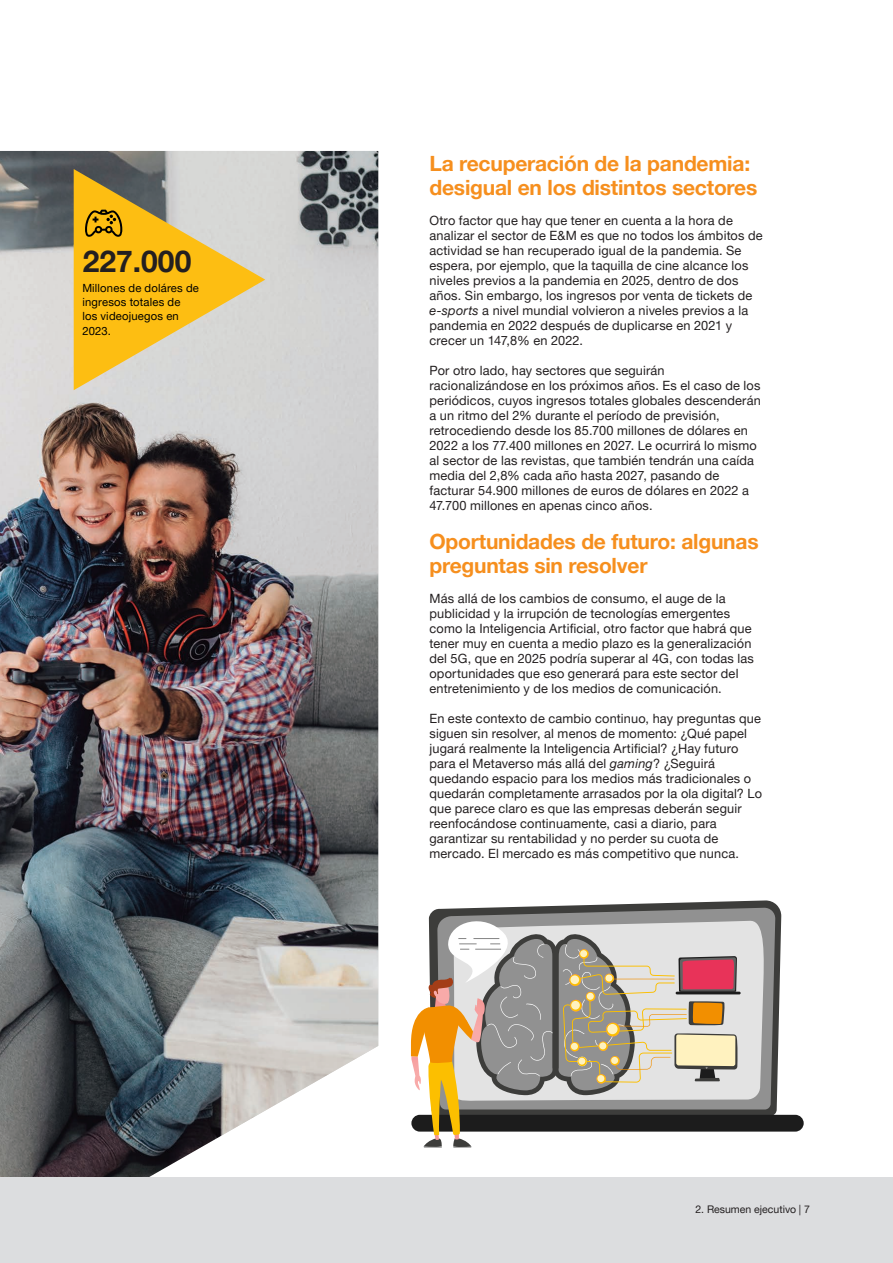
<style>
.page{position:relative;width:893px;height:1263px;background:#fff}
.page>*{position:absolute;margin:0;border:0;box-sizing:border-box;transform-origin:0 0}
.título_2{font:700 30px "Helvetica Neue LT Pro";color:#231f20}
.Texto_cuerpo{font:700 21px/24px "Helvetica Neue LT Pro";letter-spacing:-.01em;color:#f68f1e}
.Texto_cuerpo-2{font:12.75px/15px "Helvetica Neue LT Pro";letter-spacing:.015em;color:#231f20}
.Texto{font:11.25px/14.2px "Helvetica Neue LT Pro";letter-spacing:.02em;color:#000}
.t1{font:10.5px "Helvetica Neue LT Pro";color:#231f20}
.s1{font-style:italic}
</style>
<div class="page">
<img style="left:0;top:151px;width:378px;height:1027px">
<div style="left:0;top:1178px;width:893px;height:85px;background:#dcdddf"></div>
<svg style="left:432px;top:900px;width:349px;height:215px"></svg>
<svg style="left:437px;top:908px;width:338px;height:201px;background:#727271"></svg>
<svg style="left:738px;top:920px;width:27px;height:181px;background:#d7d7d7"></svg>
<div style="left:411px;top:1115px;width:393px;height:16px;background:#1c1c1c;border-radius:8px"></div>
<hr style="left:676px;top:992px;width:65px;height:2px;background:#1c1c1c">
<svg style="left:411px;top:912px;width:327px;height:236px"></svg>
<svg style="left:74px;top:169px;width:191px;height:221px;background:#dfc16c"></svg>
<p class="título_2" style="left:83px;top:243px;width:110px">227.000</p>
<p class="Texto" style="left:82px;top:280px;width:118px">Millones de doláres de ingresos totales de</p>
<p class="Texto" style="left:82px;top:309px;width:98px">los videojuegos en<br>2023.</p>
<p class="Texto_cuerpo" style="left:429px;top:151px;width:329px">La recuperación de la pandemia: desigual en los distintos sectores</p>
<p class="Texto_cuerpo-2" style="left:429px;top:213px;width:335px">Otro factor que hay que tener en cuenta a la hora de analizar el sector de E&amp;M es que no todos los ámbitos de actividad se han recuperado igual de la pandemia. Se espera, por ejemplo, que la taquilla de cine alcance los niveles previos a la pandemia en 2025, dentro de dos años. Sin embargo, los ingresos por venta de tickets de <span class="s1">e-sports</span> a nivel mundial volvieron a niveles previos a la pandemia en 2022 después de duplicarse en 2021 y crecer un 147,8% en 2022.</p>
<p class="Texto_cuerpo-2" style="left:429px;top:363px;width:333px">Por otro lado, hay sectores que seguirán racionalizándose en los próximos años. Es el caso de los periódicos, cuyos ingresos totales globales descenderán a un ritmo del 2% durante el período de previsión, retrocediendo desde los 85.700 millones de dólares en 2022 a los 77.400 millones en 2027. Le ocurrirá lo mismo al sector de las revistas, que también tendrán una caída media del 2,8% cada año hasta 2027, pasando de facturar 54.900 millones de euros de dólares en 2022 a 47.700 millones en apenas cinco años.</p>
<p class="Texto_cuerpo" style="left:429px;top:529px;width:331px">Oportunidades de futuro: algunas preguntas sin resolver</p>
<p class="Texto_cuerpo-2" style="left:429px;top:591px;width:326px">Más allá de los cambios de consumo, el auge de la publicidad y la irrupción de tecnologías emergentes como la Inteligencia Artificial, otro factor que habrá que tener muy en cuenta a medio plazo es la generalización del 5G, que en 2025 podría superar al 4G, con todas las oportunidades que eso generará para este sector del entretenimiento y de los medios de comunicación.</p>
<p class="Texto_cuerpo-2" style="left:429px;top:711px;width:334px">En este contexto de cambio continuo, hay preguntas que siguen sin resolver, al menos de momento: ¿Qué papel jugará realmente la Inteligencia Artificial? ¿Hay futuro para el Metaverso más allá del <span class="s1">gaming</span>? ¿Seguirá quedando espacio para los medios más tradicionales o quedarán completamente arrasados por la ola digital? Lo que parece claro es que las empresas deberán seguir reenfocándose continuamente, casi a diario, para garantizar su rentabilidad y no perder su cuota de mercado. El mercado es más competitivo que nunca.</p>
<p class="t1" style="left:695px;top:1203px;width:116px">2. Resumen ejecutivo | 7</p>
</div>
